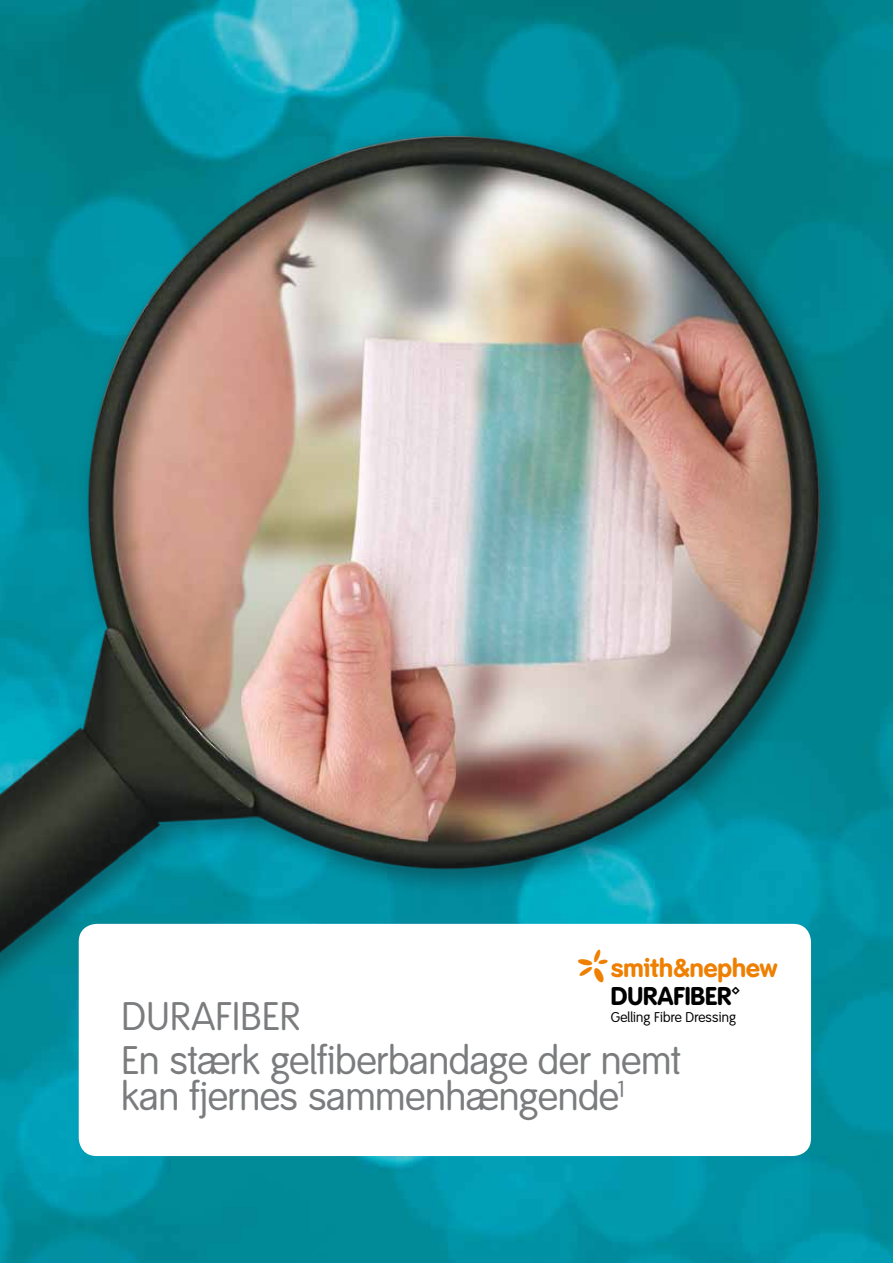
<style>
.page{position:relative;width:893px;height:1263px;background:#fff}
.page>*{position:absolute;margin:0;border:0;box-sizing:border-box;transform-origin:0 0}
.t1{font:39.15px/44px "Smith&Nephew LF";color:#7b7c7e}
.t2{font:25.35px "Smith&Nephew Logo";color:#ee7f00}
.t3{font:25.35px "Smith&Nephew Product";color:#000}
.t4{font:13.95px "Smith&Nephew LF";letter-spacing:.01em;color:#000}
</style>
<div class="page">
<img style="left:0;top:0;width:893px;height:1263px">
<img style="left:0;top:85px;width:843px;height:969px">
<div style="left:79px;top:924px;width:732px;height:232px;background:#fff;border-radius:18px"></div>
<p class="t2" style="left:578px;top:949px;width:201px">*smith&amp;nephew</p>
<p class="t3" style="left:611px;top:981px;width:131px">DURAFIBER™</p>
<p class="t4" style="left:611px;top:1009px;width:127px">Gelling Fibre Dressing</p>
<p class="t1" style="left:122px;top:995px;width:561px">DURAFIBER<br>En stærk gelfiberbandage der nemt</p>
<p class="t1" style="left:122px;top:1076px;width:506px">kan fjernes sammenhængende<sup>1</sup></p>
</div>
